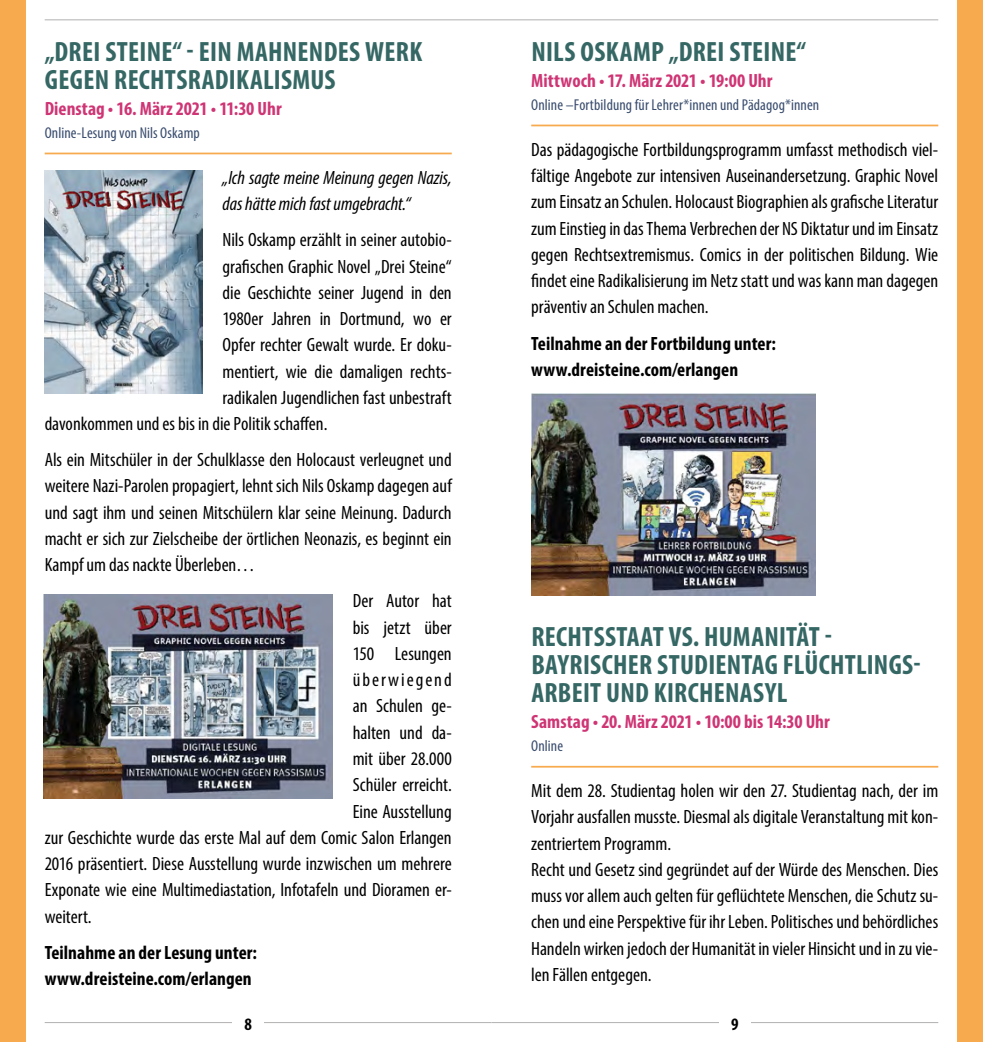
<style>
.page{position:relative;width:983px;height:1042px;background:#fff}
.page>*{position:absolute;margin:0;border:0;box-sizing:border-box;transform-origin:0 0}
.VA_Titel{font:700 condensed 28px/28px "Myriad Pro";letter-spacing:.01em;color:#356764}
.Fließtext{font:condensed 19.25px/26.2px "Myriad Pro";color:#000;text-align:justify}
.Fließtext-2{font:700 condensed 19.25px "Myriad Pro";letter-spacing:.005em;color:#000}
.Datum{font:700 condensed 19.25px "Myriad Pro";letter-spacing:.005em;color:#cf3574}
.Fließtext-3{font:italic condensed 19.25px/26.2px "Myriad Pro";letter-spacing:-.005em;color:#000}
.Fließtext-4{font:condensed 19.25px "Myriad Pro";letter-spacing:.1em;color:#000}
.t1{font:700 condensed 17.5px "Myriad Pro";color:#000}
.Ort{font:condensed 15.75px "Myriad Pro";letter-spacing:.005em;color:#394c6e}
</style>
<div class="page">
<hr style="left:491px;top:1022px;width:447px;height:1px;background:#b2b1af">
<hr style="left:45px;top:1022px;width:446px;height:1px;background:#b2b1af">
<hr style="left:45px;top:19px;width:893px;height:1px;background:#b2b1af">
<div style="left:0;top:0;width:26px;height:1042px;background:#f7aa4e"></div>
<div style="left:956px;top:0;width:26px;height:1042px;background:#f7aa4e"></div>
<div style="left:232px;top:1016px;width:32px;height:13px;background:#fff"></div>
<div style="left:718px;top:1016px;width:32px;height:13px;background:#fff"></div>
<hr style="left:45px;top:153px;width:406px;height:1px;background:#f7aa4e">
<hr style="left:531px;top:125px;width:407px;height:1px;background:#f7aa4e">
<hr style="left:531px;top:766px;width:407px;height:1px;background:#f7aa4e">
<img style="left:531px;top:394px;width:284px;height:201px">
<img style="left:44px;top:594px;width:289px;height:205px">
<img style="left:45px;top:170px;width:157px;height:223px">
<h2 class="VA_Titel" style="left:45px;top:37px;width:379px">„DREI STEINE“ - EIN MAHNENDES WERK<br>GEGEN RECHTSRADIKALISMUS</h2>
<h3 class="Datum" style="left:45px;top:96px;width:238px">Dienstag • 16. März 2021 • 11:30 Uhr</h3>
<h4 class="Ort" style="left:45px;top:123px;width:157px">Online-Lesung von Nils Oskamp</h4>
<p class="Fließtext-3" style="left:222px;top:164px;width:231px">„Ich sagte meine Meinung gegen Nazis, das hätte mich fast umgebracht.“</p>
<p class="Fließtext" style="left:222px;top:226px;width:231px">Nils Oskamp erzählt in seiner autobio-</p>
<p class="Fließtext" style="left:222px;top:253px;width:231px">grafischen Graphic Novel „Drei Steine“</p>
<p class="Fließtext" style="left:222px;top:279px;width:231px">die Geschichte seiner Jugend in den</p>
<p class="Fließtext" style="left:222px;top:305px;width:231px">1980er Jahren in Dortmund, wo er</p>
<p class="Fließtext" style="left:222px;top:331px;width:231px">Opfer rechter Gewalt wurde. Er doku-</p>
<p class="Fließtext" style="left:222px;top:358px;width:231px">mentiert, wie die damaligen rechts-</p>
<p class="Fließtext" style="left:222px;top:384px;width:231px">radikalen Jugendlichen fast unbestraft</p>
<p class="Fließtext" style="left:45px;top:410px;width:284px">davonkommen und es bis in die Politik schaffen.</p>
<p class="Fließtext" style="left:45px;top:446px;width:408px">Als ein Mitschüler in der Schulklasse den Holocaust verleugnet und weitere Nazi-Parolen propagiert, lehnt sich Nils Oskamp dagegen auf und sagt ihm und seinen Mitschülern klar seine Meinung. Dadurch macht er sich zur Zielscheibe der örtlichen Neonazis, es beginnt ein Kampf um das nackte Überleben…</p>
<p class="Fließtext" style="left:352px;top:588px;width:100px">Der Autor hat</p>
<p class="Fließtext" style="left:352px;top:614px;width:100px">bis jetzt über</p>
<p class="Fließtext" style="left:352px;top:640px;width:100px">150 Lesungen</p>
<p class="Fließtext-4" style="left:352px;top:668px;width:100px">überwiegend</p>
<p class="Fließtext" style="left:352px;top:693px;width:100px">an Schulen ge-</p>
<p class="Fließtext" style="left:352px;top:719px;width:100px">halten und da-</p>
<p class="Fließtext" style="left:352px;top:745px;width:100px">mit über 28.000</p>
<p class="Fließtext" style="left:352px;top:771px;width:100px">Schüler erreicht.</p>
<p class="Fließtext" style="left:352px;top:798px;width:100px">Eine Ausstellung</p>
<p class="Fließtext" style="left:45px;top:824px;width:408px">zur Geschichte wurde das erste Mal auf dem Comic Salon Erlangen</p>
<p class="Fließtext" style="left:45px;top:850px;width:408px">2016 präsentiert. Diese Ausstellung wurde inzwischen um mehrere</p>
<p class="Fließtext" style="left:45px;top:876px;width:408px">Exponate wie eine Multimediastation, Infotafeln und Dioramen er-</p>
<p class="Fließtext" style="left:45px;top:903px;width:48px">weitert.</p>
<p class="Fließtext-2" style="left:45px;top:940px;width:214px">Teilnahme an der Lesung unter:</p>
<p class="Fließtext-2" style="left:45px;top:966px;width:208px">www.dreisteine.com/erlangen</p>
<h2 class="VA_Titel" style="left:531px;top:37px;width:276px">NILS OSKAMP „DREI STEINE“</h2>
<h3 class="Datum" style="left:531px;top:68px;width:243px">Mittwoch • 17. März 2021 • 19:00 Uhr</h3>
<h4 class="Ort" style="left:531px;top:95px;width:289px">Online –Fortbildung für Lehrer*innen und Pädagog*innen</h4>
<p class="Fließtext" style="left:531px;top:136px;width:408px">Das pädagogische Fortbildungsprogramm umfasst methodisch viel&shy;fältige Angebote zur intensiven Auseinandersetzung. Graphic Novel zum Einsatz an Schulen. Holocaust Biographien als grafische Literatur zum Einstieg in das Thema Verbrechen der NS Diktatur und im Einsatz gegen Rechtsextremismus. Comics in der politischen Bildung. Wie findet eine Radikalisierung im Netz statt und was kann man dagegen präventiv an Schulen machen.</p>
<p class="Fließtext-2" style="left:531px;top:331px;width:246px">Teilnahme an der Fortbildung unter:</p>
<p class="Fließtext-2" style="left:531px;top:357px;width:208px">www.dreisteine.com/erlangen</p>
<h2 class="VA_Titel" style="left:531px;top:622px;width:302px">RECHTSSTAAT VS. HUMANITÄT -</h2>
<h2 class="VA_Titel" style="left:531px;top:650px;width:391px">BAYRISCHER STUDIENTAG FLÜCHTLINGS-<br>ARBEIT UND KIRCHENASYL</h2>
<h3 class="Datum" style="left:531px;top:710px;width:300px">Samstag • 20. März 2021 • 10:00 bis 14:30 Uhr</h3>
<h4 class="Ort" style="left:531px;top:736px;width:33px">Online</h4>
<p class="Fließtext" style="left:531px;top:777px;width:408px">Mit dem 28. Studientag holen wir den 27. Studientag nach, der im Vorjahr ausfallen musste. Diesmal als digitale Veranstaltung mit kon&shy;zentriertem Programm.</p>
<p class="Fließtext" style="left:531px;top:856px;width:408px">Recht und Gesetz sind gegründet auf der Würde des Menschen. Dies muss vor allem auch gelten für geflüchtete Menschen, die Schutz su&shy;chen und eine Perspektive für ihr Leben. Politisches und behördliches Handeln wirken jedoch der Humanität in vieler Hinsicht und in zu vie&shy;len Fällen entgegen.</p>
<p class="t1" style="left:244px;top:1013px;width:9px">8</p>
<p class="t1" style="left:730px;top:1013px;width:9px">9</p>
</div>
